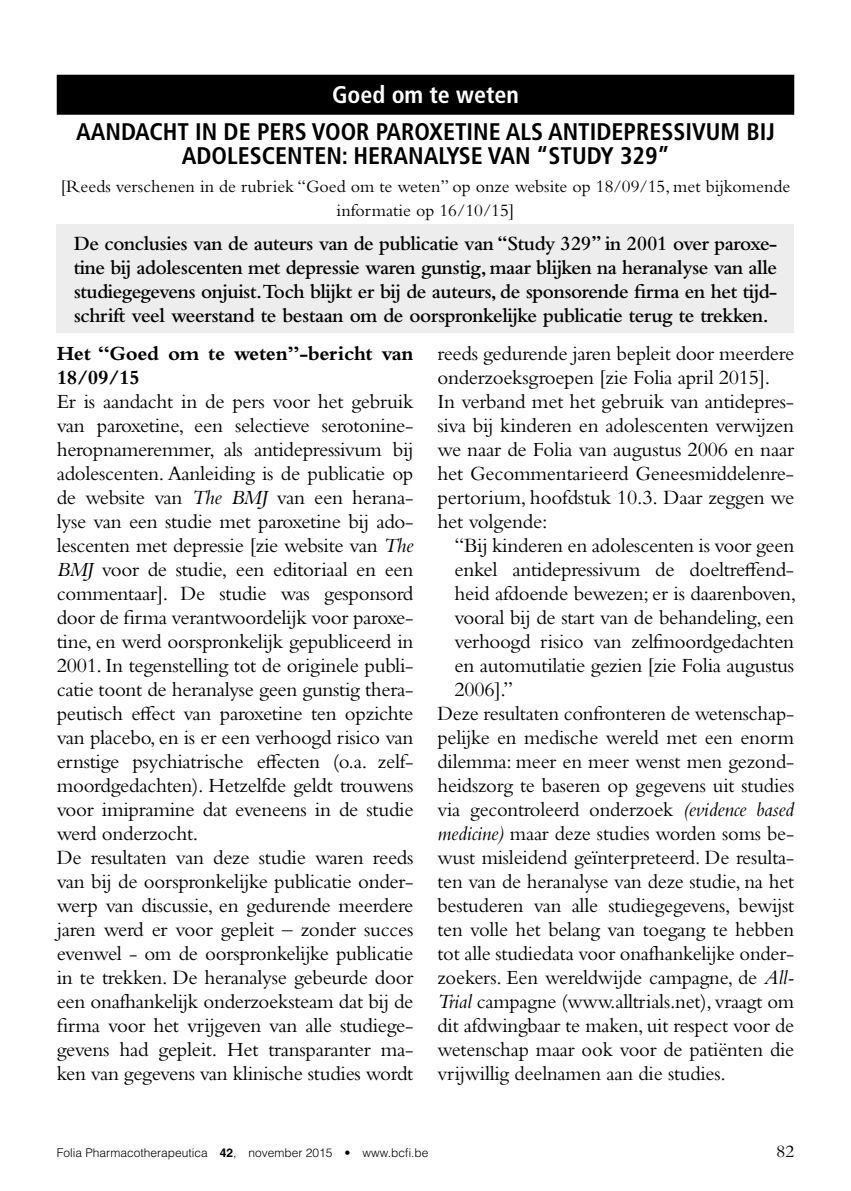
<style>
.page{position:relative;width:851px;height:1191px;background:#fff}
.page>*{position:absolute;margin:0;border:0;box-sizing:border-box;transform-origin:0 0}
.t1{font:700 condensed 24px/24px "Frutiger LT Std";color:#000;text-align:center}
.t2{font:700 condensed 24px "Frutiger LT Std";color:#fff}
.t3{font:21px/24px "Bembo Std";letter-spacing:-.015em;color:#000}
.t4{font:600 21px/24px "Bembo Std";letter-spacing:-.02em;color:#000;text-align:justify}
.t5{font:700 21px/24px "Bembo Std";letter-spacing:-.015em;color:#000}
.t6{font:18px/24px "Bembo Std";color:#000;text-align:center}
.t7{font:300 12px "Helvetica LT Std";color:#000}
.s1{font-style:italic}
.s2{font-weight:700}
</style>
<div class="page">
<div style="left:57px;top:75px;width:737px;height:40px;background:#000"></div>
<div style="left:57px;top:224px;width:737px;height:109px;background:#ededed"></div>
<p class="t2" style="left:332px;top:80px;width:188px">Goed om te weten</p>
<p class="t1" style="left:76px;top:119px;width:700px">AANDACHT IN DE PERS VOOR PAROXETINE ALS ANTIDEPRESSIVUM BIJ<br>ADOLESCENTEN: HERANALYSE VAN “STUDY 329”</p>
<p class="t6" style="left:61px;top:174px;width:731px">[Reeds verschenen in de rubriek “Goed om te weten” op onze website op 18/09/15, met bijkomende informatie op 16/10/15]</p>
<p class="t4" style="left:74px;top:231px;width:705px">De conclusies van de auteurs van de publicatie van “Study 329” in 2001 over paroxe&shy;tine bij adolescenten met depressie waren gunstig, maar blijken na heranalyse van alle studiegegevens onjuist.Toch blijkt er bij de auteurs, de sponsorende firma en het tijd&shy;schrift veel weerstand te bestaan om de oorspronkelijke publicatie terug te trekken.</p>
<p class="t5" style="left:57px;top:341px;width:358px">Het “Goed om te weten”-bericht van<br>18/09/15</p>
<p class="t3" style="left:57px;top:389px;width:358px">Er is aandacht in de pers voor het gebruik van paroxetine, een selectieve serotonine&shy;heropnameremmer, als antidepressivum bij adolescenten. Aanleiding is de publicatie op de website van <span class="s1">The BMJ</span> van een herana&shy;lyse van een studie met paroxetine bij ado&shy;lescenten met depressie [zie website van <span class="s1">The BMJ</span> voor de studie, een editoriaal en een commentaar]. De studie was gesponsord door de firma verantwoordelijk voor paroxe&shy;tine, en werd oorspronkelijk gepubliceerd in 2001. In tegenstelling tot de originele publi&shy;catie toont de heranalyse geen gunstig thera&shy;peutisch effect van paroxetine ten opzichte van placebo, en is er een verhoogd risico van ernstige psychiatrische effecten (o.a. zelf&shy;moordgedachten). Hetzelfde geldt trouwens voor imipramine dat eveneens in de studie werd onderzocht.<br>De resultaten van deze studie waren reeds van bij de oorspronkelijke publicatie onder&shy;werp van discussie, en gedurende meerdere jaren werd er voor gepleit – zonder succes evenwel - om de oorspronkelijke publicatie in te trekken. De heranalyse gebeurde door een onafhankelijk onderzoeksteam dat bij de firma voor het vrijgeven van alle studiege&shy;gevens had gepleit. Het transparanter ma&shy;ken van gegevens van klinische studies wordt</p>
<p class="t3" style="left:437px;top:341px;width:358px">reeds gedurende jaren bepleit door meerdere onderzoeksgroepen [zie Folia april 2015].<br>In verband met het gebruik van antidepres&shy;siva bij kinderen en adolescenten verwijzen we naar de Folia van augustus 2006 en naar het Gecommentarieerd Geneesmiddelenre&shy;pertorium, hoofdstuk 10.3. Daar zeggen we het volgende:</p>
<p class="t3" style="left:454px;top:533px;width:341px">“Bij kinderen en adolescenten is voor geen</p>
<p class="t3" style="left:454px;top:557px;width:341px">enkel antidepressivum de doeltreffend-</p>
<p class="t3" style="left:454px;top:581px;width:343px">heid afdoende bewezen; er is daarenboven,</p>
<p class="t3" style="left:454px;top:605px;width:341px">vooral bij de start van de behandeling, een</p>
<p class="t3" style="left:454px;top:629px;width:341px">verhoogd risico van zelfmoordgedachten</p>
<p class="t3" style="left:454px;top:653px;width:341px">en automutilatie gezien [zie Folia augustus</p>
<p class="t3" style="left:454px;top:677px;width:60px">2006].”</p>
<p class="t3" style="left:437px;top:701px;width:358px">Deze resultaten confronteren de wetenschap-</p>
<p class="t3" style="left:437px;top:725px;width:358px">pelijke en medische wereld met een enorm</p>
<p class="t3" style="left:437px;top:749px;width:358px">dilemma: meer en meer wenst men gezond-</p>
<p class="t3" style="left:437px;top:773px;width:358px">heidszorg te baseren op gegevens uit studies</p>
<p class="t3" style="left:437px;top:797px;width:358px">via gecontroleerd onderzoek <span class="s1">(evidence based</span></p>
<p class="t3" style="left:437px;top:821px;width:358px"><span class="s1">medicine)</span> maar deze studies worden soms be-</p>
<p class="t3" style="left:437px;top:845px;width:358px">wust misleidend geïnterpreteerd. De resulta-</p>
<p class="t3" style="left:437px;top:869px;width:358px">ten van de heranalyse van deze studie, na het</p>
<p class="t3" style="left:437px;top:893px;width:358px">bestuderen van alle studiegegevens, bewijst</p>
<p class="t3" style="left:437px;top:917px;width:358px">ten volle het belang van toegang te hebben</p>
<p class="t3" style="left:437px;top:941px;width:358px">tot alle studiedata voor onafhankelijke onder-</p>
<p class="t3" style="left:437px;top:965px;width:358px">zoekers. Een wereldwijde campagne, de <span class="s1">All-</span></p>
<p class="t3" style="left:437px;top:989px;width:358px"><span class="s1">Trial</span> campagne (www.alltrials.net), vraagt om</p>
<p class="t3" style="left:437px;top:1013px;width:358px">dit afdwingbaar te maken, uit respect voor de</p>
<p class="t3" style="left:437px;top:1037px;width:358px">wetenschap maar ook voor de patiënten die</p>
<p class="t3" style="left:437px;top:1061px;width:290px">vrijwillig deelnamen aan die studies.</p>
<p class="t7" style="left:57px;top:1145px;width:373px">Folia Pharmacotherapeutica <span class="s2">42</span>, november 2015 • www.bcfi.be</p>
<p class="t6" style="left:776px;top:1139px;width:19px">82</p>
</div>
